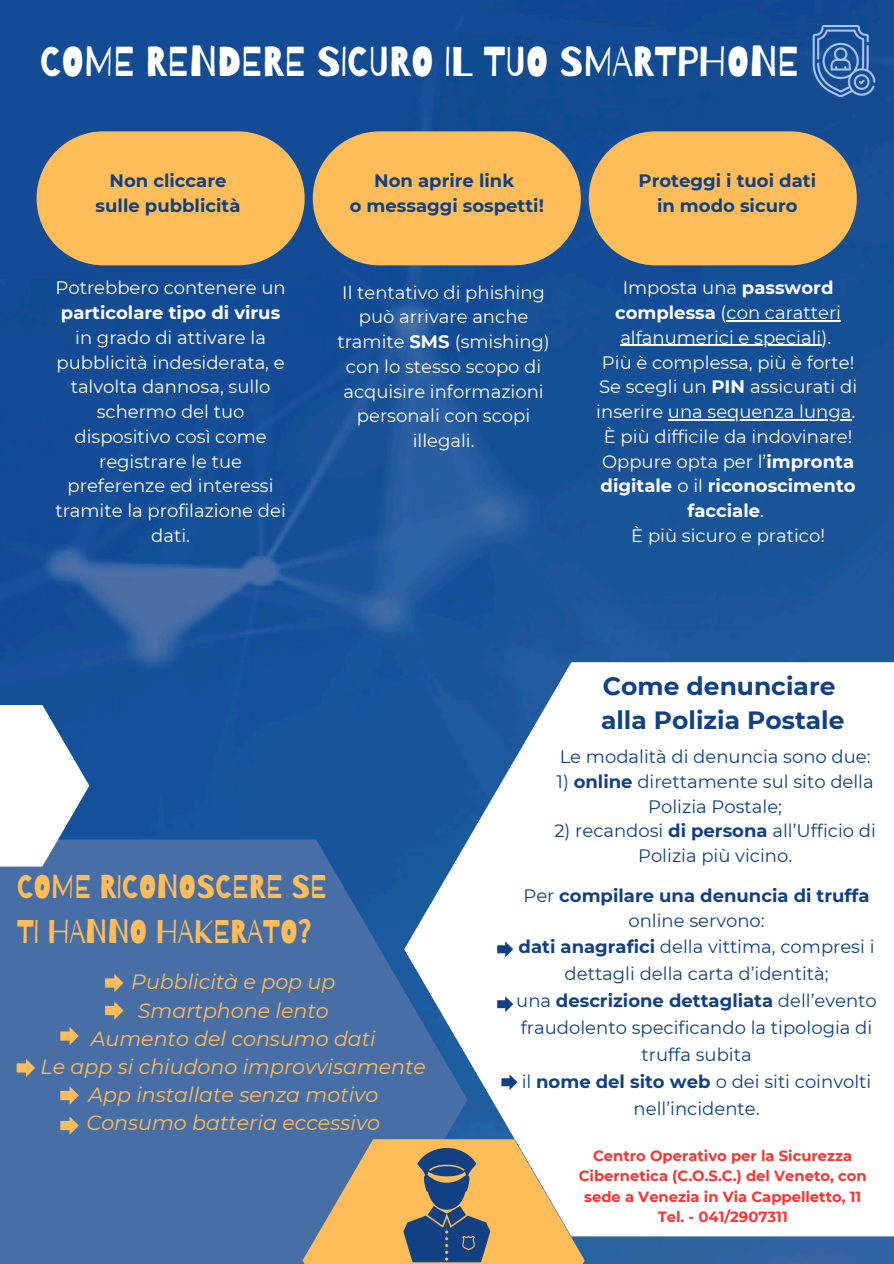
<style>
.page{position:relative;width:894px;height:1264px;background:#fff}
.page>*{position:absolute;margin:0;border:0;box-sizing:border-box;transform-origin:0 0}
.t1{font:41.7px "Barriecito";color:#fff}
.t2{font:32.7px/45.3px "Barriecito";color:#ffbd59}
.t3{font:700 24.9px/34.3px "Montserrat";color:#114182}
.t4{font:italic 20.55px/28px "Montserrat";color:#ffbd59;text-align:center}
.t5{font:18px/24.8px "Montserrat";color:#fff;text-align:center}
.t6{font:18px/27px "Montserrat";color:#114182;text-align:center}
.t7{font:700 18px/24.8px "Montserrat";color:#114182;text-align:center}
.t8{font:700 14.7px/20.2px "Montserrat";color:#ff3131;text-align:center}
.s1{font-weight:700}
.s2{font-weight:400}
</style>
<div class="page">
<img style="left:0;top:0;width:893px;height:1263px">
<div style="left:0;top:0;width:467px;height:279px;background:#144b95"></div>
<div style="left:0;top:839px;width:467px;height:424px;background:#486ea6"></div>
<svg style="left:404px;top:662px;width:489px;height:574px"></svg>
<svg style="left:302px;top:1139px;width:282px;height:124px;fill:#ffbd59"></svg>
<svg style="left:0;top:704px;width:89px;height:162px"></svg>
<div style="left:37px;top:131px;width:267px;height:134px;background:#ffbd59;border-radius:67px"></div>
<div style="left:588px;top:131px;width:268px;height:134px;background:#ffbd59;border-radius:67px"></div>
<div style="left:313px;top:131px;width:267px;height:134px;background:#ffbd59;border-radius:67px"></div>
<svg style="left:105px;top:974px;width:18px;height:18px"></svg>
<svg style="left:105px;top:1001px;width:18px;height:18px"></svg>
<svg style="left:60px;top:1027px;width:19px;height:18px"></svg>
<svg style="left:17px;top:1059px;width:18px;height:18px"></svg>
<svg style="left:60px;top:1086px;width:19px;height:18px"></svg>
<svg style="left:60px;top:1116px;width:19px;height:18px"></svg>
<img style="left:808px;top:25px;width:71px;height:71px">
<svg style="left:497px;top:941px;width:16px;height:16px"></svg>
<svg style="left:497px;top:996px;width:16px;height:16px"></svg>
<svg style="left:501px;top:1074px;width:16px;height:16px"></svg>
<svg style="left:403px;top:1147px;width:87px;height:115px"></svg>
<hr style="left:726px;top:320px;width:114px;height:1px;background:#fff">
<hr style="left:620px;top:345px;width:201px;height:1px;background:#fff">
<hr style="left:667px;top:419px;width:184px;height:1px;background:#fff">
<h5 class="t1" style="left:40px;top:36px;width:760px">COME RENDERE SICURO IL TUO SMARTPHONE</h5>
<h5 class="t7" style="left:96px;top:168px;width:146px">Non cliccare sulle pubblicità</h5>
<h6 class="t5" style="left:55px;top:275px;width:232px">Potrebbero contenere un <span class="s1">particolare tipo di virus </span>in grado di attivare la pubblicità indesiderata, e talvolta dannosa, sullo schermo del tuo dispositivo così come registrare le tue preferenze ed interessi tramite la profilazione dei dati.</h6>
<h6 class="t7" style="left:349px;top:168px;width:196px">Non aprire link<br>o messaggi sospetti!</h6>
<h6 class="t7" style="left:638px;top:168px;width:179px">Proteggi i tuoi dati in modo sicuro</h6>
<h3 class="t5" style="left:337px;top:280px;width:214px">Il tentativo di phishing può arrivare anche tramite <span class="s1">SMS</span> (smishing) con lo stesso scopo di acquisire informazioni personali con scopi illegali.</h3>
<h6 class="t5" style="left:615px;top:275px;width:227px">Imposta una <span class="s1">password complessa</span> (con caratteri</h6>
<h6 class="t5" style="left:596px;top:325px;width:262px">alfanumerici e speciali).<br>Più è complessa, più è forte!<br>Se scegli un <span class="s1">PIN</span> assicurati di inserire una sequenza lunga.</h6>
<p class="t5" style="left:600px;top:424px;width:256px">È più difficile da indovinare!<br>Oppure opta per l’<span class="s1">impronta digitale</span> o il <span class="s1">riconoscimento facciale</span>.<br>È più sicuro e pratico!</p>
<p class="t3" style="left:601px;top:669px;width:245px">Come denunciare alla Polizia Postale</p>
<h2 class="t6" style="left:559px;top:743px;width:312px">Le modalità di denuncia sono due:</h2>
<h2 class="t6" style="left:556px;top:769px;width:318px;line-height:24.8px">1) <span class="s1">online</span> direttamente sul sito della<br>Polizia Postale;</h2>
<h2 class="t6" style="left:554px;top:818px;width:323px;line-height:24.8px">2) recandosi <span class="s1">di persona</span> all’Ufficio di<br>Polizia più vicino.</h2>
<p class="t2" style="left:17px;top:863px;width:312px">COME RICONOSCERE SE<br>TI HANNO HAKERATO?</p>
<h5 class="t4" style="left:41px;top:968px;width:387px">Pubblicità e pop up<br>Smartphone lento<br>Aumento del consumo dati<br>Le app si chiudono improvvisamente<br>App installate senza motivo<br>Consumo batteria eccessivo</h5>
<p class="t7" style="left:523px;top:883px;width:347px"><span class="s2">Per</span> compilare una denuncia di truffa <span class="s2">online servono:</span></p>
<h1 class="t6" style="left:516px;top:932px;width:362px"><span class="s1">dati anagrafici</span> della vittima, compresi i dettagli della carta d’identità;<br>una <span class="s1">descrizione dettagliata</span> dell’evento fraudolento specificando la tipologia di truffa subita<br>il <span class="s1">nome del sito web</span> o dei siti coinvolti nell’incidente.</h1>
<p class="t8" style="left:578px;top:1145px;width:289px">Centro Operativo per la Sicurezza<br>Cibernetica (C.O.S.C.) del Veneto, con sede a Venezia in Via Cappelletto, 11<br>Tel. - 041/2907311</p>
</div>
